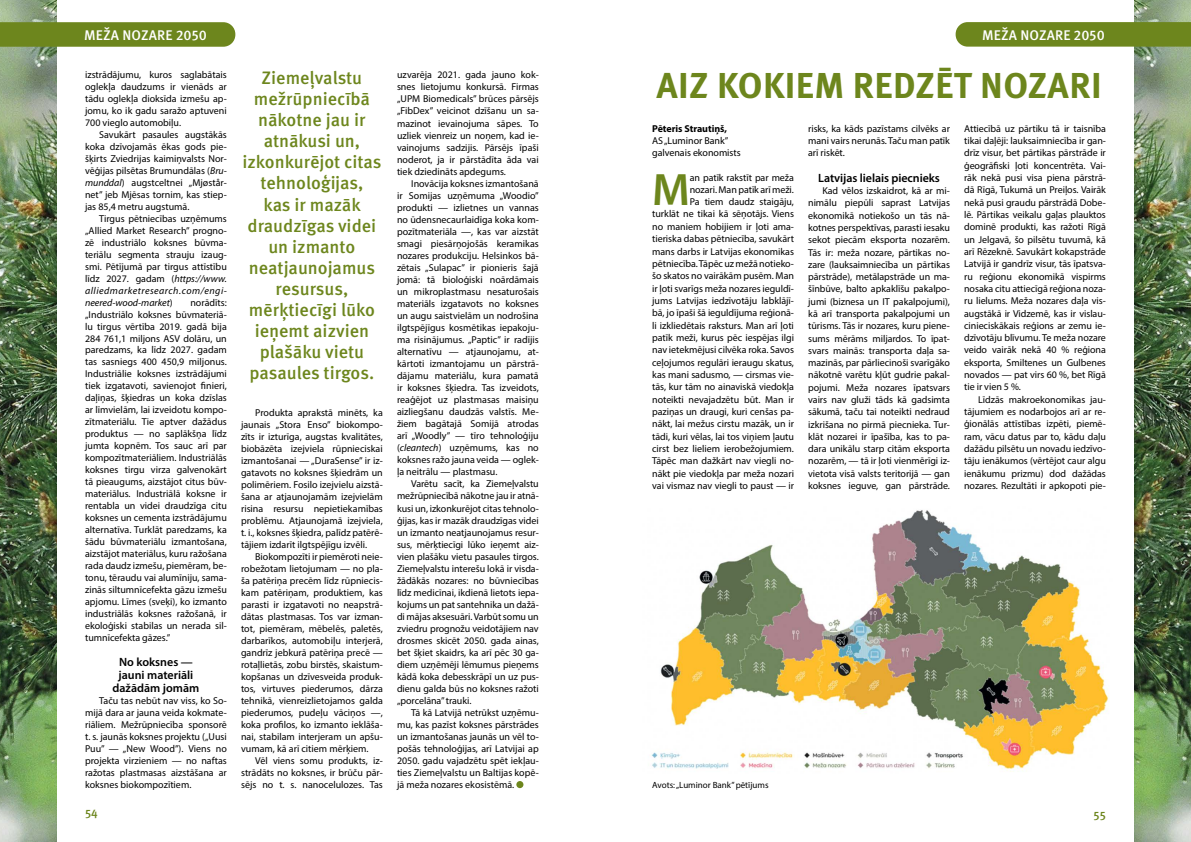
<style>
.page{position:relative;width:1191px;height:842px;background:#fff}
.page>*{position:absolute;margin:0;border:0;box-sizing:border-box;transform-origin:0 0}
.t1{font:600 45.6px "Myriad Pro";color:#6d861d}
.t2{font:700 36px "Meta Pro";letter-spacing:.01em;color:#6d861d}
.t3{font:500 18px/21px "Meta Pro";color:#6d861d;text-align:center}
.t4{font:500 14px "Meta Pro";letter-spacing:.01em;color:#fff}
.t5{font:600 12px/13.1px "Myriad Pro";color:#000;text-align:center}
.t6{font:500 12px "Meta Pro";color:#6d861d}
.t7{font:10px/12px "Myriad Pro";letter-spacing:-.005em;color:#000;text-align:justify}
.t8{font:700 10px "Myriad Pro";letter-spacing:-.005em;color:#000}
.t9{font:9px "Myriad Pro";color:#000}
.s1{font-style:italic}
</style>
<div class="page">
<img style="left:0;top:0;width:57px;height:842px">
<img style="left:1134px;top:0;width:57px;height:842px">
<svg style="left:0;top:22px;width:235px;height:25px;background:#708922"></svg>
<svg style="left:955px;top:22px;width:236px;height:25px;background:#718923"></svg>
<img style="left:651px;top:510px;width:458px;height:262px">
<div style="left:516px;top:781px;width:7px;height:7px;background:#6d861d;border-radius:50%"></div>
<h3 class="t4" style="left:84px;top:26px;width:124px">MEŽA NOZARE 2050</h3>
<h3 class="t4" style="left:982px;top:26px;width:124px">MEŽA NOZARE 2050</h3>
<p class="t7" style="left:85px;top:69px;width:143px">izstrādājumu, kuros saglabātais oglekļa daudzums ir vienāds ar tādu oglekļa dioksīda izmešu ap&shy;jomu, ko ik gadu saražo aptuveni 700 vieglo automobiļu.</p>
<p class="t7" style="left:85px;top:129px;width:143px;text-indent:14px">Savukārt pasaules augstākās koka dzīvojamās ēkas gods pie&shy;šķirts Zviedrijas kaimiņvalsts Nor&shy;vēģijas pilsētas Brumundālas (<span class="s1">Bru&shy;munddal</span>) augstceltnei „Mjøstår&shy;net” jeb Mjēsas tornim, kas stiep&shy;jas 85,4 metru augstumā.</p>
<p class="t7" style="left:85px;top:212px;width:143px;text-indent:14px">Tirgus pētniecības uzņēmums „Allied Market Research” progno&shy;zē industriālo koksnes būvma&shy;teriālu segmenta strauju izaug&shy;smi. Pētījumā par tirgus attīstību līdz 2027. gadam (<span class="s1">https://www. alliedmarketresearch.com/engi&shy;neered-wood-market</span>)</p>
<h3 class="t3" style="left:242px;top:68px;width:140px">Ziemeļvalstu mežrūpniecībā nākotne jau ir atnākusi un, izkonkurējot citas tehnoloģijas,<br>kas ir mazāk draudzīgas videi un izmanto neatjaunojamus resursus, mērķtiecīgi lūko ieņemt aizvien plašāku vietu pasaules tirgos.</h3>
<h2 class="t2" style="left:656px;top:63px;width:447px">AIZ KOKIEM REDZĒT NOZARI</h2>
<p class="t7" style="left:397px;top:69px;width:143px">uzvarēja 2021. gada jauno kok&shy;snes lietojumu konkursā. Firmas „UPM Biomedicals” brūces pārsējs „FibDex” veicinot dzīšanu un sa&shy;mazinot ievainojuma sāpes. To uzliek vienreiz un noņem, kad ie&shy;vainojums sadzijis. Pārsējs īpaši noderot, ja ir pārstādīta āda vai tiek dziedināts apdegums.</p>
<p class="t7" style="left:397px;top:177px;width:143px;text-indent:14px">Inovācija koksnes izmantošanā ir Somijas uzņēmuma „Woodio” produkti — izlietnes un vannas no ūdensnecaurlaidīga koka kom&shy;pozītmateriāla —, kas var aizstāt smagi piesārņojošās keramikas nozares produkciju. Helsinkos bā&shy;zētais „Sulapac” ir pionieris šajā jomā: tā bioloģiski noārdāmais un mikroplastmasu nesaturošais materiāls izgatavots no koksnes un augu saistvielām un nodrošina ilgtspējīgus kosmētikas iepakoju&shy;ma risinājumus<span class="s1">.</span> „Paptic” ir radījis alternatīvu — atjaunojamu, at&shy;kārtoti izmantojamu un pārstrā&shy;dājamu materiālu, kura pamatā ir koksnes šķiedra. Tas izveidots, reaģējot uz plastmasas maisiņu aizliegšanu daudzās valstīs. Me&shy;žiem bagātajā Somijā atrodas arī „Woodly” — tīro tehnoloģiju (<span class="s1">cleantech</span>) uzņēmums, kas no koksnes ražo jauna veida — oglek&shy;ļa neitrālu — plastmasu.</p>
<p class="t7" style="left:397px;top:478px;width:143px;text-indent:14px">Varētu sacīt, ka Ziemeļvalstu mežrūpniecībā nākotne jau ir atnā&shy;kusi un, izkonkurējot citas tehnolo&shy;ģijas, kas ir mazāk draudzīgas videi un izmanto neatjaunojamus resur&shy;sus, mērķtiecīgi lūko ieņemt aiz&shy;vien plašāku vietu pasaules tirgos.<br>Ziemeļvalstu interešu lokā ir visda&shy;žādākās nozares: no būvniecības līdz medicīnai, ikdienā lietots iepa&shy;kojums un pat santehnika un dažā&shy;di mājas aksesuāri. Varbūt somu un zviedru prognožu veidotājiem nav drosmes skicēt 2050. gada ainas, bet šķiet skaidrs, ka arī pēc 30 ga&shy;diem uzņēmēji lēmumus pieņems kādā koka debesskrāpī un uz pus&shy;dienu galda būs no koksnes ražoti „porcelāna” trauki.</p>
<p class="t7" style="left:397px;top:706px;width:143px;text-indent:14px">Tā kā Latvijā netrūkst uzņēmu&shy;mu, kas pazīst koksnes pārstrādes un izmantošanas jaunās un vēl to&shy;pošās tehnoloģijas, arī Latvijai ap 2050. gadu vajadzētu spēt iekļau&shy;ties Ziemeļvalstu un Baltijas kopē&shy;jā meža nozares ekosistēmā.</p>
<p class="t7" style="left:964px;top:122px;width:143px;line-height:12.3px">Attiecībā uz pārtiku tā ir taisnība tikai daļēji: lauksaimniecība ir gan&shy;drīz visur, bet pārtikas pārstrāde ir ģeogrāfiski ļoti koncentrēta. Vai&shy;rāk nekā pusi visa piena pārstrā&shy;dā Rīgā, Tukumā un Preiļos. Vairāk nekā pusi graudu pārstrādā Dobe&shy;lē. Pārtikas veikalu gaļas plauktos dominē produkti, kas ražoti Rīgā un Jelgavā, šo pilsētu tuvumā, kā arī Rēzeknē. Savukārt kokapstrāde Latvijā ir gandrīz visur, tās īpatsva&shy;ru reģionu ekonomikā vispirms nosaka citu attiecīgā reģiona noza&shy;ru lielums. Meža nozares daļa vis&shy;augstākā ir Vidzemē, kas ir vislau&shy;cinieciskākais reģions ar zemu ie&shy;dzīvotāju blīvumu. Te meža nozare veido vairāk nekā 40 % reģiona eksporta, Smiltenes un Gulbenes novados — pat virs 60 %, bet Rīgā tie ir vien 5 %.</p>
<p class="t7" style="left:964px;top:393px;width:143px;line-height:12.3px;text-indent:14px">Līdzās makroekonomikas jau&shy;tājumiem es nodarbojos arī ar re&shy;ģionālās attīstības izpēti, piemē&shy;ram, vācu datus par to, kādu daļu dažādu pilsētu un novadu iedzīvo&shy;tāju ienākumos (vērtējot caur algu ienākumu prizmu) dod dažādas nozares. Rezultāti ir apkopoti pie-</p>
<p class="t7" style="left:808px;top:122px;width:143px;line-height:12.3px">risks, ka kāds pazīstams cilvēks ar mani vairs nerunās. Taču man patīk arī riskēt.</p>
<p class="t5" style="left:818px;top:171px;width:123px">Latvijas lielais piecnieks</p>
<p class="t7" style="left:808px;top:185px;width:143px;line-height:12.3px;text-indent:14px">Kad vēlos izskaidrot, kā ar mi&shy;nimālu piepūli saprast Latvijas ekonomikā notiekošo un tās nā&shy;kotnes perspektīvas, parasti iesaku sekot piecām eksporta nozarēm.<br>Tās ir: meža nozare, pārtikas no&shy;zare (lauksaimniecība un pārtikas pārstrāde), metālapstrāde un ma&shy;šīnbūve, balto apkaklīšu pakalpo&shy;jumi (biznesa un IT pakalpojumi), kā arī transporta pakalpojumi un tūrisms. Tās ir nozares, kuru piene&shy;sums mērāms miljardos. To īpat&shy;svars mainās: transporta daļa sa&shy;mazinās, par pārliecinoši svarīgāko nākotnē varētu kļūt gudrie pakal&shy;pojumi. Meža nozares īpatsvars vairs nav gluži tāds kā gadsimta sākumā, taču tai noteikti nedraud izkrišana no pirmā piecnieka. Tur&shy;klāt nozarei ir īpašība, kas to pa&shy;dara unikālu starp citām eksporta nozarēm, — tā ir ļoti vienmērīgi iz&shy;vietota visā valsts teritorijā — gan koksnes ieguve, gan pārstrāde.</p>
<p class="t8" style="left:652px;top:122px;width:76px">Pēteris Strautiņš,</p>
<p class="t7" style="left:652px;top:134px;width:90px;line-height:12.3px">AS „Luminor Bank” galvenais ekonomists</p>
<h1 class="t1" style="left:652px;top:161px;width:39px">M</h1>
<p class="t7" style="left:652px;top:171px;width:143px;line-height:12.3px;text-align:right">an patīk rakstīt par meža<br>nozari. Man patīk arī meži.<br>Pa tiem daudz staigāju,<br>turklāt ne tikai kā sēņotājs. Viens no maniem hobijiem ir ļoti ama&shy;tieriska dabas pētniecība, savukārt mans darbs ir Latvijas ekonomikas pētniecība. Tāpēc uz mežā notieko&shy;šo skatos no vairākām pusēm. Man ir ļoti svarīgs meža nozares ieguldī&shy;jums Latvijas iedzīvotāju labklājī&shy;bā, jo īpaši šā ieguldījuma reģionā&shy;li izkliedētais raksturs. Man arī ļoti patīk meži, kurus pēc iespējas ilgi nav ietekmējusi cilvēka roka. Savos ceļojumos regulāri ieraugu skatus, kas mani sadusmo, — cirsmas vie&shy;tās, kur tām no ainaviskā viedokļa noteikti nevajadzētu būt. Man ir paziņas un draugi, kuri cenšas pa&shy;nākt, lai mežus cirstu mazāk, un ir tādi, kuri vēlas, lai tos viņiem ļautu cirst bez lieliem ierobežojumiem.<br>Tāpēc man dažkārt nav viegli no&shy;nākt pie viedokļa par meža nozari vai vismaz nav viegli to paust — ir</p>
<p class="t7" style="left:85px;top:296px;width:143px;text-indent:105px">norādīts: „Industriālo koksnes būvmateriā&shy;lu tirgus vērtība 2019. gadā bija 284 761,1 miljons ASV dolāru, un paredzams, ka līdz 2027. gadam tas sasniegs 400 450,9 miljonus.<br>Industriālie koksnes izstrādājumi tiek izgatavoti, savienojot finieri, daļiņas, šķiedras un koka dzīslas ar līmvielām, lai izveidotu kompo&shy;zītmateriālu. Tie aptver dažādus produktus — no saplākšņa līdz jumta kopnēm. Tos sauc arī par kompozītmateriāliem. Industriālās koksnes tirgu virza galvenokārt tā pieaugums, aizstājot citus būv&shy;materiālus. Industriālā koksne ir rentabla un videi draudzīga citu koksnes un cementa izstrādājumu alternatīva. Turklāt paredzams, ka šādu būvmateriālu izmantošana, aizstājot materiālus, kuru ražošana rada daudz izmešu, piemēram, be&shy;tonu, tēraudu vai alumīniju, sama&shy;zinās siltumnīcefekta gāzu izmešu apjomu. Līmes (sveķi), ko izmanto industriālās koksnes ražošanā, ir ekoloģiski stabilas un nerada sil&shy;tumnīcefekta gāzes.”</p>
<p class="t5" style="left:113px;top:655px;width:88px">No koksnes — jauni materiāli dažādām jomām</p>
<p class="t7" style="left:85px;top:694px;width:143px;text-indent:14px">Taču tas nebūt nav viss, ko So&shy;mijā dara ar jauna veida kokmate&shy;riāliem. Mežrūpniecība sponsorē t. s. jaunās koksnes projektu („Uusi Puu” — „New Wood”). Viens no projekta virzieniem — no naftas ražotas plastmasas aizstāšana ar koksnes biokompozītiem.</p>
<p class="t7" style="left:241px;top:407px;width:143px;text-indent:14px">Produkta aprakstā minēts, ka jaunais „Stora Enso” biokompo&shy;zīts ir izturīga, augstas kvalitātes, biobāzēta izejviela rūpnieciskai izmantošanai — „DuraSense” ir iz&shy;gatavots no koksnes šķiedrām un polimēriem. Fosilo izejvielu aizstā&shy;šana ar atjaunojamām izejvielām risina resursu nepietiekamības problēmu. Atjaunojamā izejviela, t. i., koksnes šķiedra, palīdz patērē&shy;tājiem izdarīt ilgtspējīgu izvēli.</p>
<p class="t7" style="left:241px;top:551px;width:143px;text-indent:14px">Biokompozīti ir piemēroti neie&shy;robežotam lietojumam — no pla&shy;ša patēriņa precēm līdz rūpniecis&shy;kam patēriņam, produktiem, kas parasti ir izgatavoti no neapstrā&shy;dātas plastmasas. Tos var izman&shy;tot, piemēram, mēbelēs, paletēs, darbarīkos, automobiļu interjerā, gandrīz jebkurā patēriņa precē — rotaļlietās, zobu birstēs, skaistum&shy;kopšanas un dzīvesveida produk&shy;tos, virtuves piederumos, dārza tehnikā, vienreizlietojamos galda piederumos, pudeļu vāciņos —, koka profilos, ko izmanto ieklāša&shy;nai, stabilam interjeram un apšu&shy;vumam, kā arī citiem mērķiem.</p>
<p class="t7" style="left:241px;top:755px;width:143px;text-indent:14px">Vēl viens somu produkts, iz&shy;strādāts no koksnes, ir brūču pār&shy;sējs no t. s. nanocelulozes. Tas</p>
<p class="t9" style="left:652px;top:779px;width:118px">Avots: „Luminor Bank” pētījums</p>
<p class="t6" style="left:85px;top:804px;width:14px">54</p>
<p class="t6" style="left:1093px;top:806px;width:14px">55</p>
</div>
